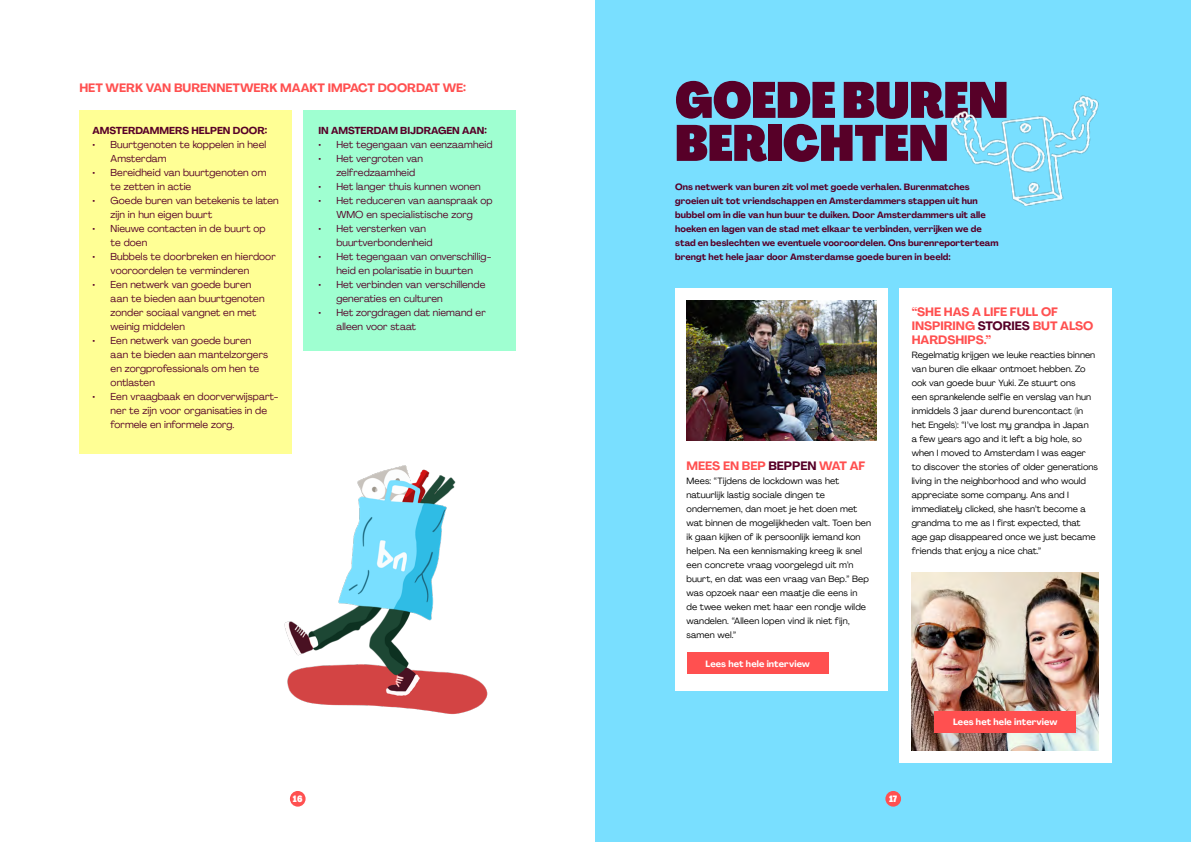
<style>
.page{position:relative;width:1191px;height:842px;background:#fff}
.page>*{position:absolute;margin:0;border:0;box-sizing:border-box;transform-origin:0 0}
.t1{font:50px/43px "Agrandir Variable";color:#570028}
.t2{font:12px/14px "Agrandir Variable";color:#ff5050}
.t3{font:10px/14px "Agrandir Variable";letter-spacing:.005em;color:#570028}
.t4{font:9px/14px "Agrandir Variable";letter-spacing:.005em;color:#000}
.t5{font:9px/14px "Agrandir Variable";letter-spacing:.005em;color:#570028}
.t6{font:9px "Agrandir Variable";letter-spacing:.015em;color:#fff}
.s1{color:#570028}
</style>
<div class="page">
<div style="left:595px;top:0;width:596px;height:842px;background:#79dfff"></div>
<div style="left:675px;top:288px;width:212px;height:403px;background:#fff"></div>
<img style="left:686px;top:301px;width:190px;height:140px">
<div style="left:899px;top:288px;width:212px;height:475px;background:#fff"></div>
<img style="left:911px;top:573px;width:188px;height:177px">
<img style="left:284px;top:465px;width:204px;height:250px">
<div style="left:79px;top:110px;width:213px;height:344px;background:#ffff95"></div>
<div style="left:303px;top:110px;width:213px;height:241px;background:#9fffd1"></div>
<div style="left:290px;top:791px;width:15px;height:16px;background:#ff5050;border-radius:50%"></div>
<div style="left:885px;top:791px;width:16px;height:16px;background:#ff5050;border-radius:50%"></div>
<div style="left:687px;top:652px;width:141px;height:22px;background:#ff5050"></div>
<div style="left:934px;top:711px;width:141px;height:21px;background:#ff5050"></div>
<img style="left:950px;top:95px;width:149px;height:112px">
<h2 class="t2" style="left:79px;top:81px;width:388px">HET WERK VAN BURENNETWERK MAAKT IMPACT DOORDAT WE:</h2>
<h1 class="t1" style="left:675px;top:78px;width:334px">GOEDE BUREN<br>BERICHTEN</h1>
<p class="t5" style="left:675px;top:180px;width:325px">Ons netwerk van buren zit vol met goede verhalen. Burenmatches groeien uit tot vriendschappen en Amsterdammers stappen uit hun bubbel om in die van hun buur te duiken. Door Amsterdammers uit alle hoeken en lagen van de stad met elkaar te verbinden, verrijken we de stad en beslechten we eventuele vooroordelen. Ons burenreporterteam brengt het hele jaar door Amsterdamse goede buren in beeld:</p>
<p class="t3" style="left:93px;top:123px;width:176px">AMSTERDAMMERS HELPEN DOOR:</p>
<p class="t3" style="left:111px;top:137px;width:157px;text-indent:-18px">• Buurtgenoten te koppelen in heel<br>Amsterdam</p>
<p class="t3" style="left:111px;top:165px;width:157px;text-indent:-18px">• Bereidheid van buurtgenoten om te zetten in actie</p>
<p class="t3" style="left:111px;top:193px;width:170px;text-indent:-18px">• Goede buren van betekenis te laten zijn in hun eigen buurt</p>
<p class="t3" style="left:111px;top:221px;width:157px;text-indent:-18px">• Nieuwe contacten in de buurt op te doen</p>
<p class="t3" style="left:111px;top:249px;width:167px;text-indent:-18px">• Bubbels te doorbreken en hierdoor vooroordelen te verminderen</p>
<p class="t3" style="left:111px;top:277px;width:155px;text-indent:-18px">• Een netwerk van goede buren aan te bieden aan buurtgenoten zonder sociaal vangnet en met weinig middelen</p>
<p class="t3" style="left:111px;top:333px;width:159px;text-indent:-18px">• Een netwerk van goede buren aan te bieden aan mantelzorgers en zorgprofessionals om hen te ontlasten</p>
<p class="t3" style="left:111px;top:389px;width:169px;text-indent:-18px">• Een vraagbaak en doorverwijspart&shy;ner te zijn voor organisaties in de formele en informele zorg.</p>
<p class="t3" style="left:318px;top:123px;width:170px">IN AMSTERDAM BIJDRAGEN AAN:</p>
<p class="t3" style="left:318px;top:137px;width:176px">• Het tegengaan van eenzaamheid</p>
<p class="t3" style="left:336px;top:151px;width:88px;text-indent:-18px">• Het vergroten van zelfredzaamheid</p>
<p class="t3" style="left:318px;top:179px;width:164px">• Het langer thuis kunnen wonen</p>
<p class="t3" style="left:318px;top:193px;width:176px;text-align:center">• Het reduceren van aanspraak op<br>WMO en specialistische zorg</p>
<p class="t3" style="left:336px;top:221px;width:98px;text-indent:-18px">• Het versterken van buurtverbondenheid</p>
<p class="t3" style="left:318px;top:249px;width:174px;text-align:center">• Het tegengaan van onverschillig&shy;heid en polarisatie in buurten</p>
<p class="t3" style="left:336px;top:277px;width:151px;text-indent:-18px">• Het verbinden van verschillende generaties en culturen</p>
<p class="t3" style="left:336px;top:305px;width:151px;text-indent:-18px">• Het zorgdragen dat niemand er alleen voor staat</p>
<h2 class="t2" style="left:911px;top:305px;width:183px">“SHE HAS A LIFE FULL OF<br>INSPIRING <span class="s1">STORIES</span> BUT ALSO<br>HARDSHIPS.”</h2>
<p class="t4" style="left:911px;top:348px;width:188px">Regelmatig krijgen we leuke reacties binnen van buren die elkaar ontmoet hebben. Zo ook van goede buur Yuki. Ze stuurt ons<br>een sprankelende selfie en verslag van hun inmiddels 3 jaar durend burencontact (in het Engels): “I’ve lost my grandpa in Japan<br>a few years ago and it left a big hole, so when I moved to Amsterdam I was eager<br>to discover the stories of older generations living in the neighborhood and who would appreciate some company. Ans and I immediately clicked, she hasn’t become a grandma to me as I first expected, that age gap disappeared once we just became friends that enjoy a nice chat.”</p>
<h2 class="t2" style="left:686px;top:459px;width:180px">MEES EN BEP <span class="s1">BEPPEN</span> WAT AF</h2>
<p class="t4" style="left:686px;top:474px;width:186px">Mees: “Tijdens de lockdown was het natuurlijk lastig sociale dingen te ondernemen, dan moet je het doen met wat binnen de mogelijkheden valt. Toen ben ik gaan kijken of ik persoonlijk iemand kon helpen. Na een kennismaking kreeg ik snel een concrete vraag voorgelegd uit m’n buurt, en dat was een vraag van Bep.” Bep was opzoek naar een maatje die eens in<br>de twee weken met haar een rondje wilde wandelen. “Alleen lopen vind ik niet fijn, samen wel.”</p>
<p class="t6" style="left:705px;top:658px;width:106px">Lees het hele interview</p>
<p class="t6" style="left:293px;top:794px;width:11px">16</p>
<p class="t6" style="left:889px;top:794px;width:10px">17</p>
<p class="t6" style="left:953px;top:716px;width:106px">Lees het hele interview</p>
</div>
